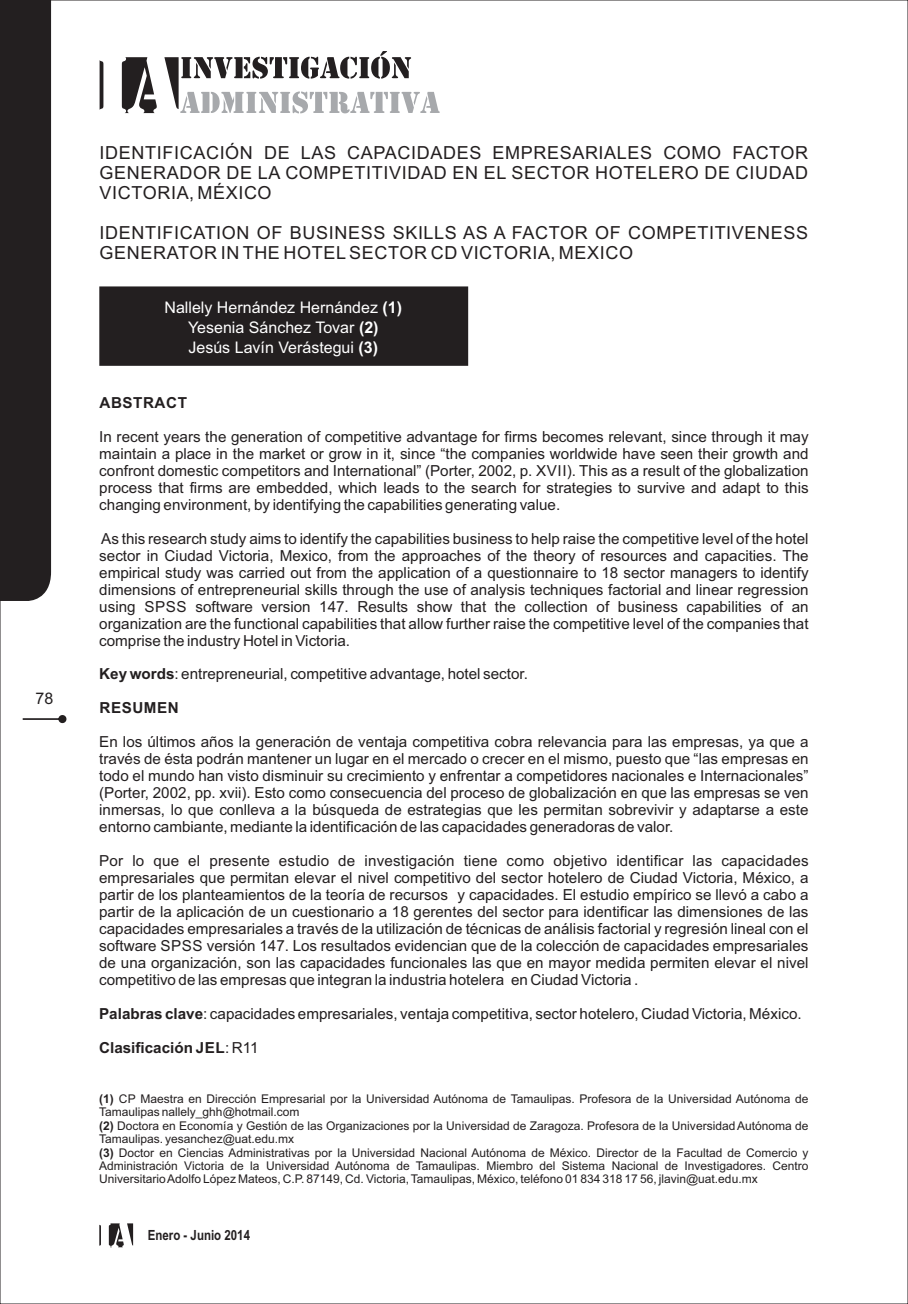
<style>
.page{position:relative;width:908px;height:1304px;background:#fff}
.page>*{position:absolute;margin:0;border:0;box-sizing:border-box;transform-origin:0 0}
.t1{font:18px/20.2px "Arial";letter-spacing:.035em;color:#231f20;text-align:justify}
.t2{font:16px/19.6px "Arial";color:#fff;text-align:center}
.t3{font:16px "Arial";color:#231f20}
.t4{font:15.2px/17px "Arial";color:#231f20;text-align:justify}
.t5{font:700 15.2px "Arial";color:#231f20}
.t6{font:700 15.2px "Arial";letter-spacing:.035em;color:#231f20}
.t7{font:700 14px "Arial Narrow";color:#231f20}
.t8{font:12px/13.4px "Arial";color:#231f20}
.s1{font-weight:700}
.s2{font-weight:400}
</style>
<div class="page">
<div style="left:99px;top:286px;width:369px;height:80px;background:#231f20"></div>
<svg style="left:99px;top:60px;width:4px;height:50px"></svg>
<svg style="left:122px;top:57px;width:35px;height:56px"></svg>
<svg style="left:164px;top:51px;width:275px;height:62px"></svg>
<div style="left:0;top:0;width:51px;height:601px;background:#231f20"></div>
<svg style="left:99px;top:1225px;width:2px;height:21px"></svg>
<svg style="left:109px;top:1223px;width:24px;height:24px"></svg>
<svg style="left:23px;top:715px;width:43px;height:8px"></svg>
<p class="t3" style="left:36px;top:692px;width:19px">78</p>
<p class="t1" style="left:99px;top:144px;width:709px">IDENTIFICACIÓN DE LAS CAPACIDADES EMPRESARIALES COMO FACTOR GENERADOR DE LA COMPETITIVIDAD EN EL SECTOR HOTELERO DE CIUDAD VICTORIA, MÉXICO</p>
<p class="t1" style="left:99px;top:224px;width:709px">IDENTIFICATION OF BUSINESS SKILLS AS A FACTOR OF COMPETITIVENESS<br>GENERATOR IN THE HOTEL SECTOR CD VICTORIA, MEXICO</p>
<p class="t2" style="left:164px;top:299px;width:239px">Nallely Hernández Hernández <span class="s1">(1)<br></span>Yesenia Sánchez Tovar <span class="s1">(2)<br></span>Jesús Lavín Verástegui <span class="s1">(3)</span></p>
<p class="t6" style="left:99px;top:397px;width:89px">ABSTRACT</p>
<p class="t4" style="left:99px;top:429px;width:710px">In recent years the generation of competitive advantage for firms becomes relevant, since through it may maintain a place in the market or grow in it, since “the companies worldwide have seen their growth and confront domestic competitors and International” (Porter, 2002, p. XVII). This as a result of the globalization process that firms are embedded, which leads to the search for strategies to survive and adapt to this changing environment, by identifying the capabilities generating value.</p>
<p class="t4" style="left:99px;top:531px;width:710px">As this research study aims to identify the capabilities business to help raise the competitive level of the hotel sector in Ciudad Victoria, Mexico, from the approaches of the theory of resources and capacities. The empirical study was carried out from the application of a questionnaire to 18 sector managers to identify dimensions of entrepreneurial skills through the use of analysis techniques factorial and linear regression using SPSS software version 147. Results show that the collection of business capabilities of an organization are the functional capabilities that allow further raise the competitive level of the companies that comprise the industry Hotel in Victoria.</p>
<p class="t4" style="left:99px;top:667px;width:430px"><span class="s1">Key words</span>: entrepreneurial, competitive advantage, hotel sector.</p>
<p class="t6" style="left:99px;top:702px;width:81px">RESUMEN</p>
<p class="t4" style="left:99px;top:735px;width:710px">En los últimos años la generación de ventaja competitiva cobra relevancia para las empresas, ya que a través de ésta podrán mantener un lugar en el mercado o crecer en el mismo, puesto que “las empresas en todo el mundo han visto disminuir su crecimiento y enfrentar a competidores nacionales e Internacionales” (Porter, 2002, pp. xvii). Esto como consecuencia del proceso de globalización en que las empresas se ven inmersas, lo que conlleva a la búsqueda de estrategias que les permitan sobrevivir y adaptarse a este entorno cambiante, mediante la identificación de las capacidades generadoras de valor.</p>
<p class="t4" style="left:99px;top:854px;width:710px">Por lo que el presente estudio de investigación tiene como objetivo identificar las capacidades empresariales que permitan elevar el nivel competitivo del sector hotelero de Ciudad Victoria, México, a partir de los planteamientos de la teoría de recursos y capacidades. El estudio empírico se llevó a cabo a partir de la aplicación de un cuestionario a 18 gerentes del sector para identificar las dimensiones de las capacidades empresariales a través de la utilización de técnicas de análisis factorial y regresión lineal con el software SPSS versión 147. Los resultados evidencian que de la colección de capacidades empresariales de una organización, son las capacidades funcionales las que en mayor medida permiten elevar el nivel competitivo de las empresas que integran la industria hotelera en Ciudad Victoria .</p>
<p class="t4" style="left:99px;top:1007px;width:703px"><span class="s1">Palabras clave</span>: capacidades empresariales, ventaja competitiva, sector hotelero, Ciudad Victoria, México.</p>
<p class="t5" style="left:99px;top:1042px;width:161px">Clasificación JEL<span class="s2">: R11</span></p>
<p class="t8" style="left:99px;top:1093px;width:710px"><span class="s1">(1)</span> CP Maestra en Dirección Empresarial por la Universidad Autónoma de Tamaulipas. Profesora de la Universidad Autónoma de Tamaulipas nallely_ghh@hotmail.com<br><span class="s1">(2)</span> Doctora en Economía y Gestión de las Organizaciones por la Universidad de Zaragoza. Profesora de la Universidad Autónoma de Tamaulipas. yesanchez@uat.edu.mx<br><span class="s1">(3)</span> Doctor en Ciencias Administrativas por la Universidad Nacional Autónoma de México. Director de la Facultad de Comercio y Administración Victoria de la Universidad Autónoma de Tamaulipas. Miembro del Sistema Nacional de Investigadores. Centro Universitario Adolfo López Mateos, C.P. 87149, Cd. Victoria, Tamaulipas, México, teléfono 01 834 318 17 56, jlavin@uat.edu.mx</p>
<p class="t7" style="left:148px;top:1230px;width:104px">Enero - Junio 2014</p>
</div>
